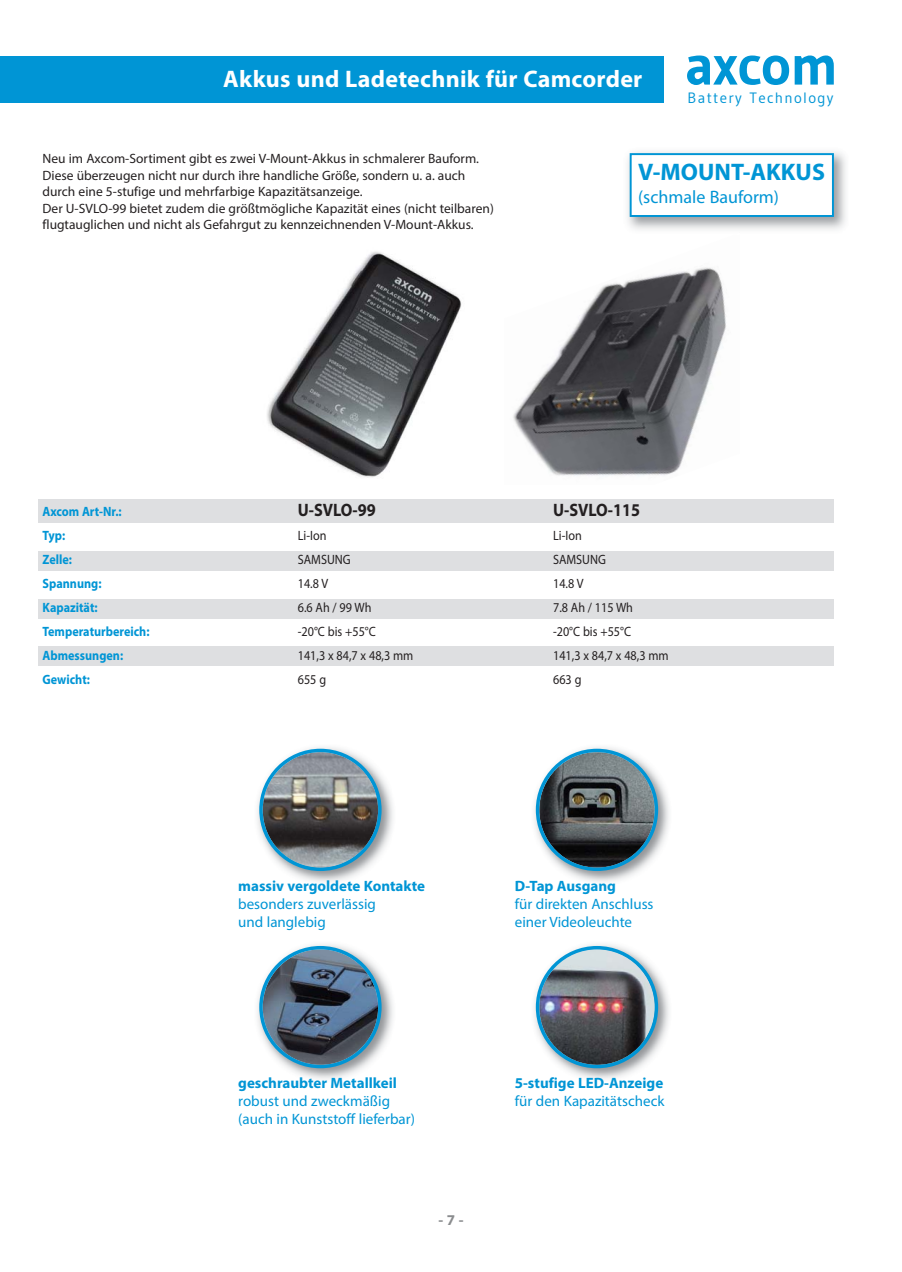
<style>
.page{position:relative;width:902px;height:1272px;background:#fff}
.page>*{position:absolute;margin:0;border:0;box-sizing:border-box;transform-origin:0 0}
.t1{font:700 57px "Gudea";letter-spacing:-.02em;color:#0095d5}
.t2{font:700 24px "Myriad Pro";letter-spacing:.01em;color:#fff}
.t3{font:700 24px "Myriad Pro";color:#0095d5}
.t4{font:700 18px "Myriad Pro";color:#231f20;scale:.9 1}
.t5{font:18px "Myriad Pro";color:#0095d5}
.t6{font:15px/18px "Myriad Pro";color:#0095d5}
.t7{font:700 15px "Myriad Pro";color:#0095d5}
.t8{font:15px "Gudea";letter-spacing:.085em;color:#0095d5}
.t9{font:700 15px "Myriad Pro";color:#8a8c8e}
.t10{font:13.5px/16.5px "Myriad Pro";color:#231f20}
.t11{font:13.5px "Myriad Pro";color:#231f20;scale:.9 1}
.t12{font:700 13.5px "Myriad Pro";color:#0095d5;scale:.9 1}
</style>
<div class="page">
<img style="left:513px;top:267px;width:213px;height:209px">
<hr style="left:0;top:56px;width:4px;height:47px;background:#0095d5">
<div style="left:4px;top:56px;width:659px;height:47px;background:#0095d5"></div>
<img style="left:267px;top:251px;width:195px;height:227px">
<div style="left:38px;top:499px;width:795px;height:23px;background:#dedfe1"></div>
<div style="left:38px;top:551px;width:795px;height:19px;background:#dedfe1"></div>
<div style="left:38px;top:599px;width:795px;height:19px;background:#dedfe1"></div>
<div style="left:38px;top:646px;width:795px;height:19px;background:#dedfe1"></div>
<img style="left:627px;top:151px;width:219px;height:79px">
<div style="left:631px;top:155px;width:200px;height:60px;background:#fff"></div>
<div style="left:629px;top:153px;width:204px;height:64px;border:2px solid #0095d5"></div>
<img style="left:257px;top:747px;width:136px;height:135px">
<svg style="left:259px;top:748px;width:122px;height:123px;background:#7e8b90"></svg>
<img style="left:534px;top:747px;width:135px;height:135px">
<svg style="left:535px;top:748px;width:123px;height:123px;background:#69797f"></svg>
<img style="left:257px;top:944px;width:136px;height:135px">
<svg style="left:259px;top:945px;width:122px;height:123px;background:#687f92"></svg>
<img style="left:534px;top:944px;width:135px;height:135px">
<img style="left:535px;top:945px;width:123px;height:123px">
<h2 class="t2" style="left:223px;top:69px;width:420px">Akkus und Ladetechnik für Camcorder</h2>
<h1 class="t1" style="left:684px;top:29px;width:155px">axcom</h1>
<p class="t8" style="left:687px;top:89px;width:147px">Battery Technology</p>
<p class="t10" style="left:43px;top:152px;width:453px">Neu im Axcom-Sortiment gibt es zwei V-Mount-Akkus in schmalerer Bauform.<br>Diese überzeugen nicht nur durch ihre handliche Größe, sondern u. a. auch durch eine 5-stufige und mehrfarbige Kapazitätsanzeige.<br>Der U-SVLO-99 bietet zudem die größtmögliche Kapazität eines (nicht teilbaren) flugtauglichen und nicht als Gefahrgut zu kennzeichnenden V-Mount-Akkus.</p>
<h2 class="t3" style="left:638px;top:163px;width:188px">V-MOUNT-AKKUS</h2>
<h3 class="t5" style="left:638px;top:190px;width:142px">(schmale Bauform)</h3>
<p class="t12" style="left:43px;top:506px;width:89px">Axcom Art-Nr.:</p>
<h3 class="t4" style="left:298px;top:503px;width:88px">U-SVLO-99</h3>
<h3 class="t4" style="left:553px;top:503px;width:98px">U-SVLO-115</h3>
<p class="t12" style="left:43px;top:530px;width:27px">Typ:</p>
<p class="t11" style="left:298px;top:530px;width:33px">Li-Ion</p>
<p class="t11" style="left:553px;top:530px;width:33px">Li-Ion</p>
<p class="t12" style="left:43px;top:554px;width:34px">Zelle:</p>
<p class="t11" style="left:298px;top:554px;width:60px">SAMSUNG</p>
<p class="t11" style="left:553px;top:554px;width:60px">SAMSUNG</p>
<p class="t12" style="left:43px;top:578px;width:67px">Spannung:</p>
<p class="t11" style="left:298px;top:578px;width:35px">14.8 V</p>
<p class="t11" style="left:553px;top:578px;width:35px">14.8 V</p>
<p class="t12" style="left:43px;top:602px;width:63px">Kapazität:</p>
<p class="t11" style="left:298px;top:602px;width:83px">6.6 Ah / 99 Wh</p>
<p class="t11" style="left:553px;top:602px;width:90px">7.8 Ah / 115 Wh</p>
<p class="t12" style="left:43px;top:626px;width:120px">Temperaturbereich:</p>
<p class="t11" style="left:298px;top:626px;width:88px">-20°C bis +55°C</p>
<p class="t11" style="left:553px;top:626px;width:88px">-20°C bis +55°C</p>
<p class="t12" style="left:43px;top:650px;width:91px">Abmessungen:</p>
<p class="t11" style="left:298px;top:650px;width:130px">141,3 x 84,7 x 48,3 mm</p>
<p class="t11" style="left:553px;top:650px;width:130px">141,3 x 84,7 x 48,3 mm</p>
<p class="t12" style="left:43px;top:674px;width:54px">Gewicht:</p>
<p class="t11" style="left:298px;top:674px;width:33px">655 g</p>
<p class="t11" style="left:553px;top:674px;width:33px">663 g</p>
<p class="t7" style="left:238px;top:879px;width:188px">massiv vergoldete Kontakte</p>
<p class="t6" style="left:238px;top:896px;width:139px">besonders zuverlässig und langlebig</p>
<p class="t7" style="left:514px;top:879px;width:103px">D-Tap Ausgang</p>
<p class="t6" style="left:514px;top:896px;width:140px">für direkten Anschluss einer Videoleuchte</p>
<p class="t7" style="left:238px;top:1076px;width:160px">geschraubter Metallkeil</p>
<p class="t6" style="left:238px;top:1093px;width:178px">robust und zweckmäßig (auch in Kunststoff lieferbar)</p>
<p class="t9" style="left:438px;top:1214px;width:27px">- 7 -</p>
<p class="t7" style="left:514px;top:1076px;width:150px">5-stufige LED-Anzeige</p>
<p class="t6" style="left:514px;top:1093px;width:151px">für den Kapazitätscheck</p>
</div>
